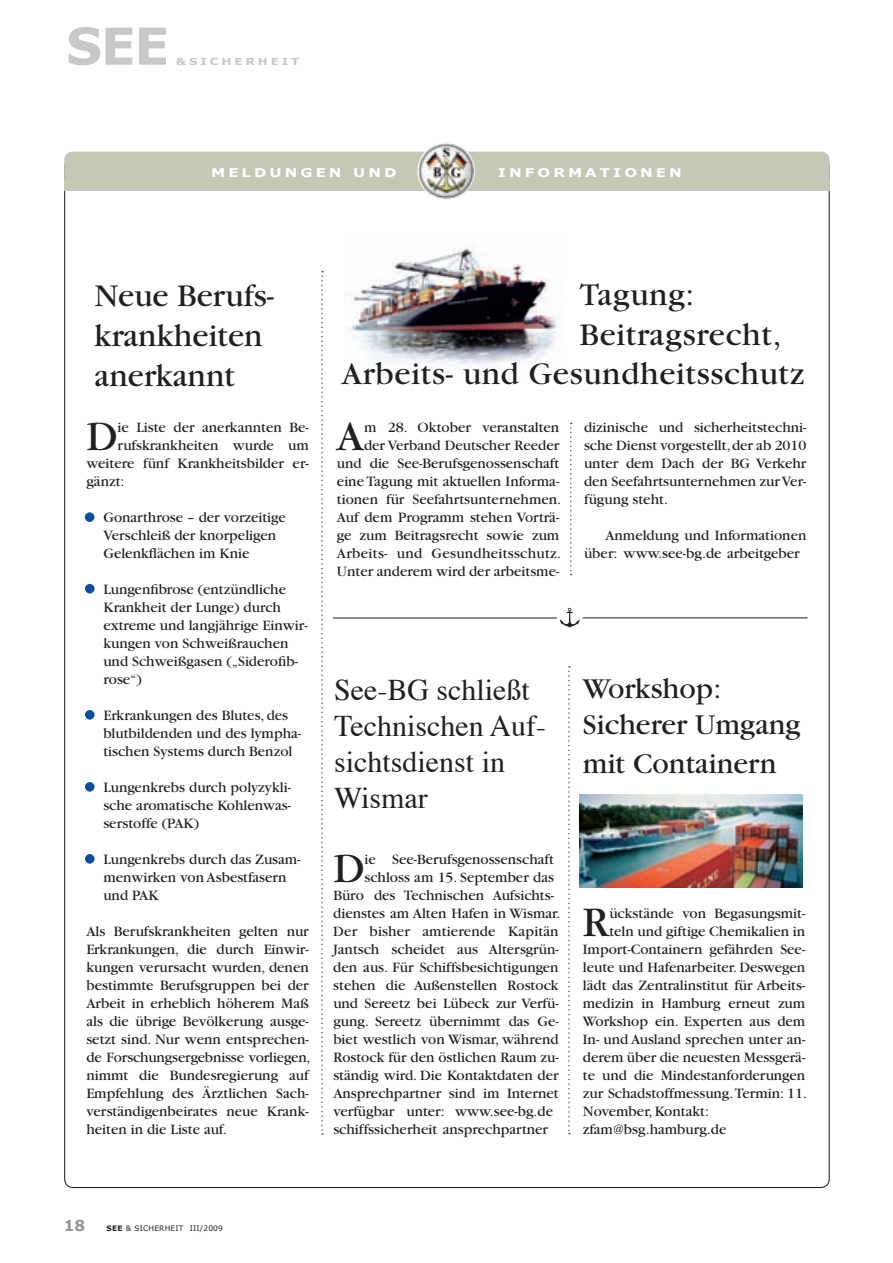
<style>
.page{position:relative;width:893px;height:1263px;background:#fff}
.page>*{position:absolute;margin:0;border:0;box-sizing:border-box;transform-origin:0 0}
.t1{font:700 51px "Verdana";color:#c7c8ca}
.t2{font:43.95px "Garamond";color:#231f20}
.t3{font:33px "Garamond";letter-spacing:.02em;color:#231f20}
.t4{font:33px/39.6px "Garamond";color:#231f20}
.t5{font:30px/36px "Times";color:#231f20}
.t6{font:30px/36px "Garamond";color:#231f20}
.t7{font:15px/18px "Garamond";color:#231f20}
.t8{font:700 15px "Verdana";color:#939598}
.t9{font:700 12px "Verdana";letter-spacing:.2em;color:#fff;scale:1.25 1}
.t10{font:700 9.6px "Verdana";color:#c7c8ca;scale:1.25 1}
.t11{font:7.5px "Verdana";letter-spacing:.025em;color:#231f20}
.t12{font:700 7.5px "Verdana";color:#231f20}
</style>
<div class="page">
<div style="left:64px;top:152px;width:766px;height:38px;background:#c7c7b6;border-radius:9px"></div>
<div style="left:64px;top:180px;width:766px;height:11px;background:#c7c7b6"></div>
<img style="left:417px;top:142px;width:58px;height:58px;border-radius:29px">
<svg style="left:568px;top:666px;width:2px;height:468px"></svg>
<svg style="left:321px;top:271px;width:2px;height:864px"></svg>
<svg style="left:570px;top:423px;width:2px;height:152px"></svg>
<hr style="left:333px;top:618px;width:224px;height:1px;background:#231f20">
<hr style="left:582px;top:617px;width:225px;height:1px;background:#231f20">
<svg style="left:560px;top:608px;width:20px;height:20px"></svg>
<img style="left:579px;top:794px;width:223px;height:93px">
<div style="left:85px;top:512px;width:9px;height:10px;background:#0d4da1;border-radius:50%"></div>
<div style="left:85px;top:584px;width:10px;height:9px;background:#0d4da1;border-radius:50%"></div>
<div style="left:85px;top:710px;width:10px;height:10px;background:#0d4da1;border-radius:50%"></div>
<div style="left:85px;top:782px;width:10px;height:10px;background:#0d4da1;border-radius:50%"></div>
<div style="left:85px;top:854px;width:10px;height:10px;background:#0d4da1;border-radius:50%"></div>
<img style="left:345px;top:243px;width:215px;height:121px">
<h1 class="t1" style="left:66px;top:13px;width:34px">SEE</h1>
<p class="t10" style="left:176px;top:55px;width:21px">&amp;SICHERHEIT</p>
<p class="t9" style="left:211px;top:165px;width:59px">ME LDUNGEN</p>
<p class="t9" style="left:353px;top:165px;width:12px">UN</p>
<p class="t9" style="left:384px;top:165px;width:11px">D</p>
<p class="t9" style="left:498px;top:165px;width:12px">INFOR</p>
<p class="t9" style="left:568px;top:165px;width:26px">MATIONEN</p>
<h3 class="t4" style="left:95px;top:277px;width:181px">Neue Berufs&shy;krankheiten anerkannt</h3>
<h2 class="t2" style="left:86px;top:413px;width:33px">D</h2>
<p class="t7" style="left:118px;top:418px;width:193px">ie Liste der anerkannten Be-</p>
<p class="t7" style="left:118px;top:436px;width:193px">rufskrankheiten wurde um</p>
<p class="t7" style="left:86px;top:454px;width:224px">weitere fünf Krankheitsbilder er-</p>
<p class="t7" style="left:86px;top:472px;width:40px">gänzt:</p>
<p class="t7" style="left:103px;top:508px;width:184px">Gonarthrose – der vorzeitige<br>Verschleiß der knorpeligen<br>Gelenkflächen im Knie</p>
<p class="t7" style="left:103px;top:580px;width:206px">Lungenfibrose (entzündliche<br>Krankheit der Lunge) durch extreme und langjährige Einwir&shy;kungen von Schweißrauchen und Schweißgasen („Siderofib&shy;rose“)</p>
<p class="t7" style="left:103px;top:706px;width:199px">Erkrankungen des Blutes, des blutbildenden und des lympha&shy;tischen Systems durch Benzol</p>
<p class="t7" style="left:103px;top:778px;width:189px;text-align:justify">Lungenkrebs durch polyzykli&shy;sche aromatische Kohlenwas&shy;serstoffe (PAK)</p>
<p class="t7" style="left:103px;top:850px;width:199px">Lungenkrebs durch das Zusam&shy;menwirken von Asbestfasern und PAK</p>
<p class="t7" style="left:86px;top:922px;width:226px">Als Berufskrankheiten gelten nur<br>Erkrankungen, die durch Einwir&shy;kungen verursacht wurden, denen bestimmte Berufsgruppen bei der<br>Arbeit in erheblich höherem Maß als die übrige Bevölkerung ausge&shy;setzt sind. Nur wenn entsprechen&shy;de Forschungsergebnisse vorliegen, nimmt die Bundesregierung auf<br>Empfehlung des Ärztlichen Sach&shy;verständigenbeirates neue Krank&shy;heiten in die Liste auf.</p>
<h3 class="t3" style="left:580px;top:278px;width:116px">Tagung:</h3>
<h3 class="t3" style="left:580px;top:317px;width:203px">Beitragsrecht,</h3>
<h3 class="t3" style="left:342px;top:357px;width:464px">Arbeits- und Gesundheitsschutz</h3>
<p class="t7" style="left:337px;top:418px;width:226px;text-align:right">m 28. Oktober veranstalten<br>der Verband Deutscher Reeder<br>und die See-Berufsgenossenschaft eine Tagung mit aktuellen Informa&shy;tionen für Seefahrtsunternehmen.<br>Auf dem Programm stehen Vorträ&shy;ge zum Beitragsrecht sowie zum<br>Arbeits- und Gesundheitsschutz.<br>Unter anderem wird der arbeitsme-</p>
<h2 class="t2" style="left:337px;top:413px;width:30px">A</h2>
<p class="t7" style="left:584px;top:418px;width:224px;text-align:justify">dizinische und sicherheitstechni&shy;sche Dienst vorgestellt, der ab 2010 unter dem Dach der BG Verkehr den Seefahrtsunternehmen zur Ver&shy;fügung steht.</p>
<p class="t7" style="left:584px;top:526px;width:224px;text-align:right">Anmeldung und Informationen über: www.see-bg.de/arbeitgeber/</p>
<h3 class="t5" style="left:334px;top:669px;width:214px">See-BG schließt<br>Technischen Auf&shy;sichtsdienst in<br>Wismar</h3>
<h2 class="t2" style="left:333px;top:845px;width:33px">D</h2>
<p class="t7" style="left:365px;top:850px;width:191px">ie See-Berufsgenossenschaft</p>
<p class="t7" style="left:365px;top:868px;width:191px">schloss am 15. September das</p>
<p class="t7" style="left:333px;top:886px;width:222px">Büro des Technischen Aufsichts-</p>
<p class="t7" style="left:333px;top:904px;width:229px">dienstes am Alten Hafen in Wismar.</p>
<p class="t7" style="left:333px;top:922px;width:227px">Der bisher amtierende Kapitän</p>
<p class="t7" style="left:333px;top:940px;width:227px">Jantsch scheidet aus Altersgrün-</p>
<p class="t7" style="left:333px;top:958px;width:227px">den aus. Für Schiffsbesichtigungen</p>
<p class="t7" style="left:333px;top:976px;width:227px">stehen die Außenstellen Rostock</p>
<p class="t7" style="left:333px;top:994px;width:227px">und Sereetz bei Lübeck zur Verfü-</p>
<p class="t7" style="left:333px;top:1012px;width:227px">gung. Sereetz übernimmt das Ge-</p>
<p class="t7" style="left:333px;top:1030px;width:227px">biet westlich von Wismar, während</p>
<p class="t7" style="left:333px;top:1048px;width:227px">Rostock für den östlichen Raum zu-</p>
<p class="t7" style="left:333px;top:1066px;width:227px">ständig wird. Die Kontaktdaten der</p>
<p class="t7" style="left:333px;top:1084px;width:227px">Ansprechpartner sind im Internet</p>
<p class="t7" style="left:333px;top:1102px;width:227px">verfügbar unter: www.see-bg.de/</p>
<p class="t7" style="left:333px;top:1120px;width:216px">schiffssicherheit/ansprechpartner</p>
<h3 class="t6" style="left:583px;top:671px;width:219px">Workshop:<br>Sicherer Umgang</h3>
<h3 class="t6" style="left:583px;top:746px;width:195px">mit Containern</h3>
<h2 class="t2" style="left:583px;top:899px;width:28px">R</h2>
<p class="t7" style="left:609px;top:904px;width:197px">ückstände von Begasungsmit-</p>
<p class="t7" style="left:609px;top:922px;width:197px">teln und giftige Chemikalien in</p>
<p class="t7" style="left:583px;top:940px;width:224px">Import-Containern gefährden See-</p>
<p class="t7" style="left:583px;top:958px;width:224px">leute und Hafenarbeiter. Deswegen</p>
<p class="t7" style="left:583px;top:976px;width:224px">lädt das Zentralinstitut für Arbeits-</p>
<p class="t7" style="left:583px;top:994px;width:224px">medizin in Hamburg erneut zum</p>
<p class="t7" style="left:583px;top:1012px;width:224px">Workshop ein. Experten aus dem</p>
<p class="t7" style="left:583px;top:1030px;width:224px">In- und Ausland sprechen unter an-</p>
<p class="t7" style="left:583px;top:1048px;width:224px">derem über die neuesten Messgerä-</p>
<p class="t7" style="left:583px;top:1066px;width:224px">te und die Mindestanforderungen</p>
<p class="t7" style="left:583px;top:1084px;width:226px">zur Schadstoffmessung. Termin: 11.</p>
<p class="t7" style="left:583px;top:1102px;width:128px">November, Kontakt:</p>
<p class="t7" style="left:583px;top:1120px;width:145px">zfam@bsg.hamburg.de</p>
<p class="t8" style="left:64px;top:1215px;width:23px">18</p>
<p class="t12" style="left:107px;top:1223px;width:7px">SEE</p>
<p class="t11" style="left:126px;top:1223px;width:99px">&amp; SICH ERH EIT III/2009</p>
</div>
